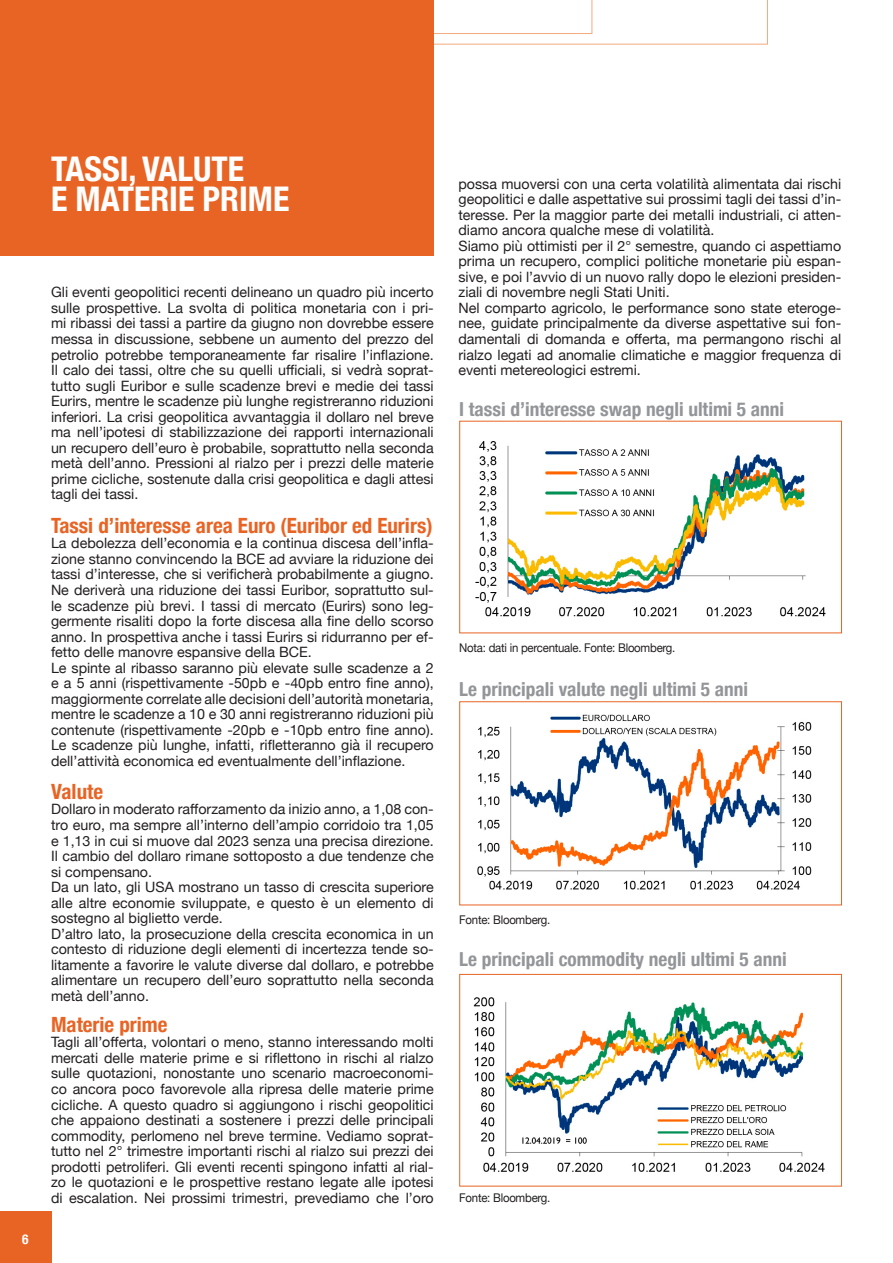
<style>
.page{position:relative;width:893px;height:1263px;background:#fff}
.page>*{position:absolute;margin:0;border:0;box-sizing:border-box;transform-origin:0 0}
.t1{font:700 condensed 34.05px "Helvetica Neue";color:#fff}
.t2{font:700 condensed 21px "Helvetica Neue";color:#e86424}
.t3{font:700 condensed 19.35px "Helvetica Neue";color:#939598}
.t4{font:14.25px/15.5px "Helvetica Neue";color:#231f20;text-align:justify}
.t5{font:700 condensed 13.65px "Helvetica Neue";color:#fff}
.t6{font:12px "Helvetica Neue";letter-spacing:-.02em;color:#231f20;scale:.95 1}
</style>
<div class="page">
<svg style="left:434px;top:0;width:334px;height:45px"></svg>
<div style="left:0;top:1212px;width:51px;height:51px;background:#e86424"></div>
<div style="left:0;top:0;width:434px;height:255px;background:#e86424"></div>
<img style="left:475px;top:441px;width:351px;height:176px">
<div style="left:459px;top:421px;width:383px;height:212px;border:1px solid #e86424"></div>
<img style="left:477px;top:714px;width:335px;height:176px">
<div style="left:459px;top:701px;width:383px;height:204px;border:1px solid #e86424"></div>
<img style="left:473px;top:997px;width:352px;height:175px">
<div style="left:459px;top:974px;width:383px;height:212px;border:1px solid #e86424"></div>
<p class="t1" style="left:51px;top:141px;width:195px">TASSI, VALUTE</p>
<p class="t1" style="left:51px;top:171px;width:240px">E MATERIE PRIME</p>
<p class="t5" style="left:22px;top:1228px;width:8px">6</p>
<p class="t4" style="left:51px;top:285px;width:384px">Gli eventi geopolitici recenti delineano un quadro più incerto sulle prospettive. La svolta di politica monetaria con i pri&shy;mi ribassi dei tassi a partire da giugno non dovrebbe essere messa in discussione, sebbene un aumento del prezzo del petrolio potrebbe temporaneamente far risalire l’inflazione.</p>
<p class="t4" style="left:51px;top:363px;width:384px">Il calo dei tassi, oltre che su quelli ufficiali, si vedrà soprat&shy;tutto sugli Euribor e sulle scadenze brevi e medie dei tassi Eurirs, mentre le scadenze più lunghe registreranno riduzioni inferiori. La crisi geopolitica avvantaggia il dollaro nel breve ma nell’ipotesi di stabilizzazione dei rapporti internazionali un recupero dell’euro è probabile, soprattutto nella seconda metà dell’anno. Pressioni al rialzo per i prezzi delle materie prime cicliche, sostenute dalla crisi geopolitica e dagli attesi tagli dei tassi.</p>
<p class="t2" style="left:51px;top:508px;width:383px">Tassi d’interesse area Euro (Euribor ed Eurirs)</p>
<p class="t4" style="left:51px;top:536px;width:384px">La debolezza dell’economia e la continua discesa dell’infla&shy;zione stanno convincendo la BCE ad avviare la riduzione dei tassi d’interesse, che si verificherà probabilmente a giugno.<br>Ne deriverà una riduzione dei tassi Euribor, soprattutto sul&shy;le scadenze più brevi. I tassi di mercato (Eurirs) sono leg&shy;germente risaliti dopo la forte discesa alla fine dello scorso anno. In prospettiva anche i tassi Eurirs si ridurranno per ef&shy;fetto delle manovre espansive della BCE.</p>
<p class="t4" style="left:51px;top:660px;width:384px">Le spinte al ribasso saranno più elevate sulle scadenze a 2 e a 5 anni (rispettivamente -50pb e -40pb entro fine anno), maggiormente correlate alle decisioni dell’autorità monetaria, mentre le scadenze a 10 e 30 anni registreranno riduzioni più contenute (rispettivamente -20pb e -10pb entro fine anno).<br>Le scadenze più lunghe, infatti, rifletteranno già il recupero dell’attività economica ed eventualmente dell’inflazione.</p>
<p class="t2" style="left:51px;top:774px;width:54px">Valute</p>
<p class="t4" style="left:51px;top:802px;width:384px">Dollaro in moderato rafforzamento da inizio anno, a 1,08 con&shy;tro euro, ma sempre all’interno dell’ampio corridoio tra 1,05 e 1,13 in cui si muove dal 2023 senza una precisa direzione.<br>Il cambio del dollaro rimane sottoposto a due tendenze che si compensano.</p>
<p class="t4" style="left:51px;top:880px;width:384px">Da un lato, gli USA mostrano un tasso di crescita superiore alle altre economie sviluppate, e questo è un elemento di sostegno al biglietto verde.</p>
<p class="t4" style="left:51px;top:927px;width:384px">D’altro lato, la prosecuzione della crescita economica in un contesto di riduzione degli elementi di incertezza tende so&shy;litamente a favorire le valute diverse dal dollaro, e potrebbe alimentare un recupero dell’euro soprattutto nella seconda metà dell’anno.</p>
<p class="t2" style="left:51px;top:1007px;width:118px">Materie prime</p>
<p class="t4" style="left:51px;top:1035px;width:384px">Tagli all’offerta, volontari o meno, stanno interessando molti mercati delle materie prime e si riflettono in rischi al rialzo sulle quotazioni, nonostante uno scenario macroeconomi&shy;co ancora poco favorevole alla ripresa delle materie prime cicliche. A questo quadro si aggiungono i rischi geopolitici che appaiono destinati a sostenere i prezzi delle principali commodity, perlomeno nel breve termine. Vediamo soprat&shy;tutto nel 2° trimestre importanti rischi al rialzo sui prezzi dei prodotti petroliferi. Gli eventi recenti spingono infatti al rial&shy;zo le quotazioni e le prospettive restano legate alle ipotesi di escalation. Nei prossimi trimestri, prevediamo che l’oro</p>
<p class="t4" style="left:458px;top:177px;width:384px">possa muoversi con una certa volatilità alimentata dai rischi geopolitici e dalle aspettative sui prossimi tagli dei tassi d’in&shy;teresse. Per la maggior parte dei metalli industriali, ci atten&shy;diamo ancora qualche mese di volatilità.</p>
<p class="t4" style="left:458px;top:239px;width:384px">Siamo più ottimisti per il 2° semestre, quando ci aspettiamo prima un recupero, complici politiche monetarie più espan&shy;sive, e poi l’avvio di un nuovo rally dopo le elezioni presiden&shy;ziali di novembre negli Stati Uniti.</p>
<p class="t4" style="left:458px;top:301px;width:384px">Nel comparto agricolo, le performance sono state eteroge&shy;nee, guidate principalmente da diverse aspettative sui fon&shy;damentali di domanda e offerta, ma permangono rischi al rialzo legati ad anomalie climatiche e maggior frequenza di eventi metereologici estremi.</p>
<p class="t3" style="left:459px;top:393px;width:326px">I tassi d’interesse swap negli ultimi 5 anni</p>
<p class="t6" style="left:459px;top:639px;width:229px">Nota: dati in percentuale. Fonte: Bloomberg.</p>
<p class="t3" style="left:459px;top:673px;width:290px">Le principali valute negli ultimi 5 anni</p>
<p class="t6" style="left:459px;top:910px;width:97px">Fonte: Bloomberg.</p>
<p class="t3" style="left:459px;top:943px;width:329px">Le principali commodity negli ultimi 5 anni</p>
<p class="t6" style="left:459px;top:1189px;width:97px">Fonte: Bloomberg.</p>
</div>
